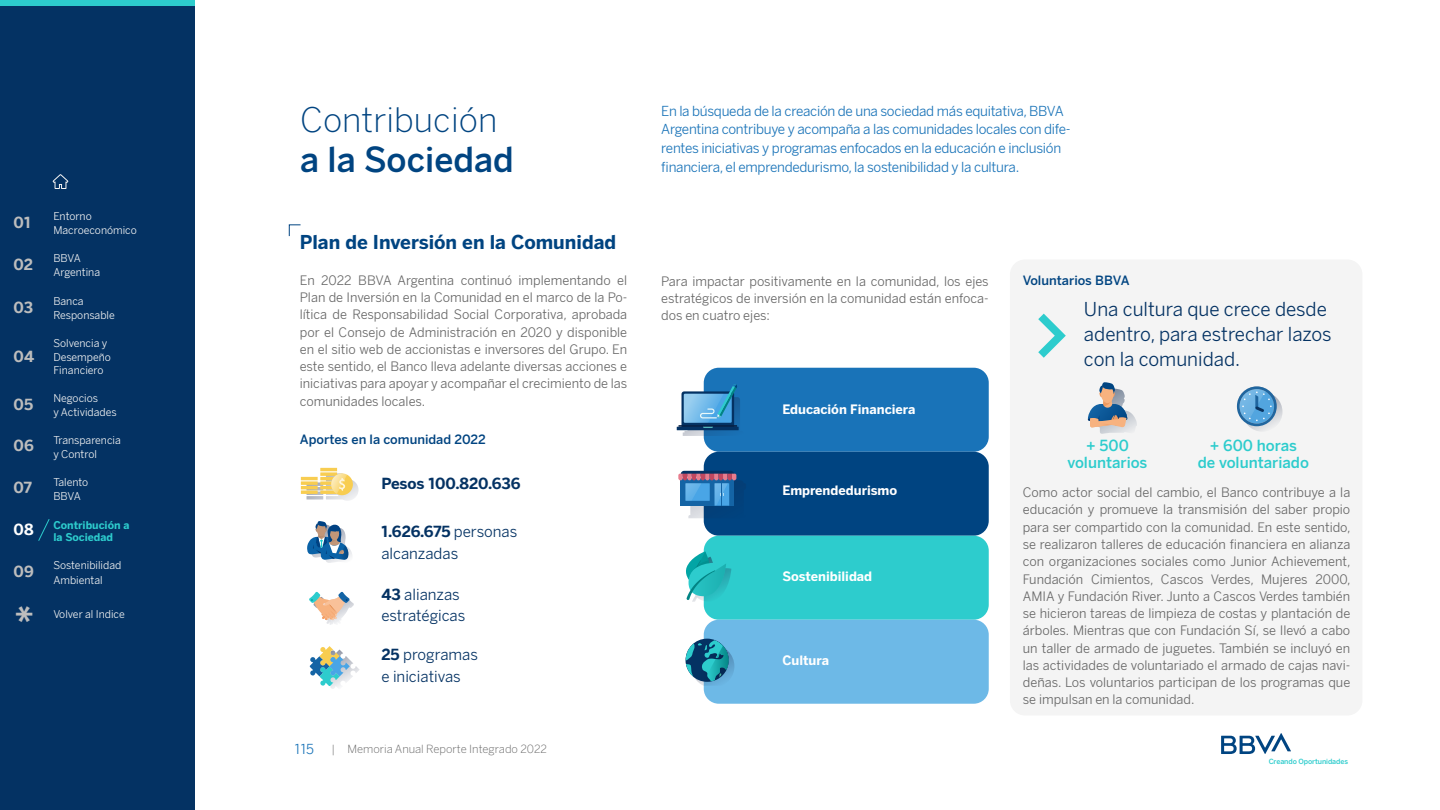
<style>
.page{position:relative;width:1440px;height:810px;background:#fff}
.page>*{position:absolute;margin:0;border:0;box-sizing:border-box;transform-origin:0 0}
.t1{font:700 36px "BBVA Benton Sans";color:#bdbdbd}
.t2{font:300 33.75px "BBVA Benton Sans";color:#004481}
.t3{font:300 33.75px "BBVA Benton Sans";color:#004481}
.t4{font:18.75px/24.8px "BBVA Benton Sans";color:#043263}
.t5{font:700 18.75px "BBVA Benton Sans";color:#004481}
.t6{font:15px/21.8px "BBVA Benton Sans";color:#043263}
.t7{font:300 15px/17.2px "BBVA Benton Sans";color:#2dcccd;text-align:center}
.t8{font:700 15px "BBVA Benton Sans";color:#bdbdbd}
.t9{font:700 15px "BBVA Benton Sans";letter-spacing:-.01em;color:#043263}
.t10{font:700 15px "BBVA Benton Sans";color:#fff}
.t11{font:13.5px/18.8px "BBVA Benton Sans";letter-spacing:-.02em;color:#1973b8}
.t12{font:12.75px/17.2px "BBVA Benton Sans";color:#666;text-align:justify}
.t13{font:700 12.75px "BBVA Benton Sans";color:#fff}
.t14{font:500 12.75px "Benton Sans BBVA";color:#004481}
.t15{font:300 11.25px "BBVA Benton Sans";color:#666}
.t16{font:10.5px/14.1px "BBVA Benton Sans";color:#f4f4f4}
.t17{font:700 10.5px/12.6px "BBVA Benton Sans";color:#2dcccd}
.t18{font:500 7.12px "Benton Sans BBVA";letter-spacing:-.015em;color:#2dcccd}
.s1{font-weight:700}
</style>
<div class="page">
<div style="left:0;top:0;width:195px;height:810px;background:#043263"></div>
<svg style="left:52px;top:174px;width:17px;height:15px"></svg>
<svg style="left:1221px;top:733px;width:70px;height:21px"></svg>
<div style="left:0;top:0;width:195px;height:6px;background:#2dcccd"></div>
<svg style="left:38px;top:519px;width:12px;height:22px"></svg>
<div style="left:1010px;top:260px;width:352px;height:456px;background:#f4f4f4;border-radius:15px"></div>
<svg style="left:289px;top:224px;width:12px;height:13px"></svg>
<svg style="left:301px;top:468px;width:58px;height:33px"></svg>
<svg style="left:307px;top:521px;width:45px;height:42px"></svg>
<svg style="left:309px;top:592px;width:42px;height:33px"></svg>
<svg style="left:310px;top:646px;width:50px;height:43px"></svg>
<div style="left:704px;top:368px;width:285px;height:84px;background:#1973b8;border-radius:15px"></div>
<div style="left:704px;top:452px;width:285px;height:84px;background:#004481;border-radius:15px"></div>
<div style="left:704px;top:536px;width:285px;height:84px;background:#2dcccd;border-radius:15px"></div>
<div style="left:704px;top:620px;width:285px;height:84px;background:#6db9e7;border-radius:15px"></div>
<svg style="left:677px;top:384px;width:63px;height:52px"></svg>
<svg style="left:678px;top:471px;width:67px;height:47px"></svg>
<svg style="left:686px;top:551px;width:45px;height:52px"></svg>
<svg style="left:685px;top:640px;width:49px;height:46px"></svg>
<svg style="left:1038px;top:314px;width:28px;height:44px"></svg>
<svg style="left:1088px;top:382px;width:49px;height:52px"></svg>
<svg style="left:1243px;top:392px;width:40px;height:40px"></svg>
<svg style="left:1237px;top:386px;width:40px;height:40px"></svg>
<p class="t8" style="left:14px;top:214px;width:19px">01</p>
<p class="t8" style="left:14px;top:255px;width:21px">02</p>
<p class="t8" style="left:14px;top:298px;width:21px">03</p>
<p class="t8" style="left:14px;top:347px;width:22px">04</p>
<p class="t8" style="left:14px;top:395px;width:21px">05</p>
<p class="t8" style="left:14px;top:437px;width:22px">06</p>
<p class="t8" style="left:14px;top:478px;width:20px">07</p>
<p class="t10" style="left:14px;top:521px;width:22px">08</p>
<p class="t8" style="left:14px;top:562px;width:22px">09</p>
<h1 class="t1" style="left:15px;top:597px;width:20px">*</h1>
<p class="t16" style="left:53px;top:209px;width:85px">Entorno<br>Macroeconómico</p>
<p class="t16" style="left:53px;top:251px;width:48px">BBVA<br>Argentina</p>
<p class="t16" style="left:53px;top:294px;width:63px">Banca<br>Responsable</p>
<p class="t16" style="left:53px;top:336px;width:59px">Solvencia y<br>Desempeño</p>
<p class="t16" style="left:53px;top:363px;width:52px">Financiero</p>
<p class="t16" style="left:53px;top:391px;width:65px">Negocios<br>y Actividades</p>
<p class="t16" style="left:53px;top:433px;width:69px">Transparencia y Control</p>
<p class="t16" style="left:53px;top:476px;width:37px">Talento<br>BBVA</p>
<p class="t17" style="left:53px;top:519px;width:78px">Contribución a la Sociedad</p>
<p class="t16" style="left:53px;top:559px;width:69px">Sostenibilidad<br>Ambiental</p>
<p class="t16" style="left:53px;top:607px;width:73px">Volver al Indice</p>
<h2 class="t2" style="left:300px;top:99px;width:199px">Contribución</h2>
<h2 class="t3" style="left:300px;top:139px;width:215px">a la Sociedad</h2>
<p class="t11" style="left:661px;top:101px;width:411px">En la búsqueda de la creación de una sociedad más equitativa, BBVA Argentina contribuye y acompaña a las comunidades locales con dife&shy;rentes iniciativas y programas enfocados en la educación e inclusión financiera, el emprendedurismo, la sostenibilidad y la cultura.</p>
<h3 class="t5" style="left:300px;top:231px;width:318px">Plan de Inversión en la Comunidad</h3>
<p class="t12" style="left:300px;top:272px;width:329px">En 2022 BBVA Argentina continuó implementando el Plan de Inversión en la Comunidad en el marco de la Po&shy;lítica de Responsabilidad Social Corporativa, aprobada por el Consejo de Administración en 2020 y disponible en el sitio web de accionistas e inversores del Grupo. En este sentido, el Banco lleva adelante diversas acciones e iniciativas para apoyar y acompañar el crecimiento de las comunidades locales.</p>
<p class="t12" style="left:661px;top:272px;width:329px">Para impactar positivamente en la comunidad, los ejes estratégicos de inversión en la comunidad están enfoca&shy;dos en cuatro ejes:</p>
<p class="t13" style="left:782px;top:401px;width:135px">Educación Financiera</p>
<p class="t14" style="left:300px;top:432px;width:187px">Aportes en la comunidad 2022</p>
<p class="t9" style="left:381px;top:474px;width:141px">Pesos 100.820.636</p>
<p class="t6" style="left:381px;top:521px;width:137px"><span class="s1">1.626.675</span> personas alcanzadas</p>
<p class="t6" style="left:381px;top:583px;width:85px"><span class="s1">43</span> alianzas estratégicas</p>
<p class="t6" style="left:381px;top:644px;width:98px"><span class="s1">25</span> programas e iniciativas</p>
<p class="t11" style="left:295px;top:740px;width:21px">115</p>
<p class="t15" style="left:332px;top:742px;width:217px">| Memoria Anual Reporte Integrado 2022</p>
<p class="t13" style="left:782px;top:482px;width:116px">Emprendedurismo</p>
<p class="t13" style="left:782px;top:569px;width:91px">Sostenibilidad</p>
<p class="t13" style="left:782px;top:653px;width:48px">Cultura</p>
<p class="t14" style="left:1023px;top:272px;width:108px">Voluntarios BBVA</p>
<h3 class="t4" style="left:1084px;top:297px;width:249px">Una cultura que crece desde adentro, para estrechar lazos con la comunidad.</h3>
<p class="t7" style="left:1068px;top:437px;width:81px">+ 500 voluntarios</p>
<p class="t7" style="left:1198px;top:437px;width:113px">+ 600 horas<br>de voluntariado</p>
<p class="t12" style="left:1023px;top:484px;width:329px">Como actor social del cambio, el Banco contribuye a la educación y promueve la transmisión del saber propio para ser compartido con la comunidad. En este sentido, se realizaron talleres de educación financiera en alianza con organizaciones sociales como Junior Achievement, Fundación Cimientos, Cascos Verdes, Mujeres 2000, AMIA y Fundación River. Junto a Cascos Verdes también se hicieron tareas de limpieza de costas y plantación de árboles. Mientras que con Fundación Sí, se llevó a cabo un taller de armado de juguetes. También se incluyó en las actividades de voluntariado el armado de cajas navi&shy;deñas. Los voluntarios participan de los programas que se impulsan en la comunidad.</p>
<p class="t18" style="left:1269px;top:757px;width:81px">Creando Oportunidades</p>
</div>
